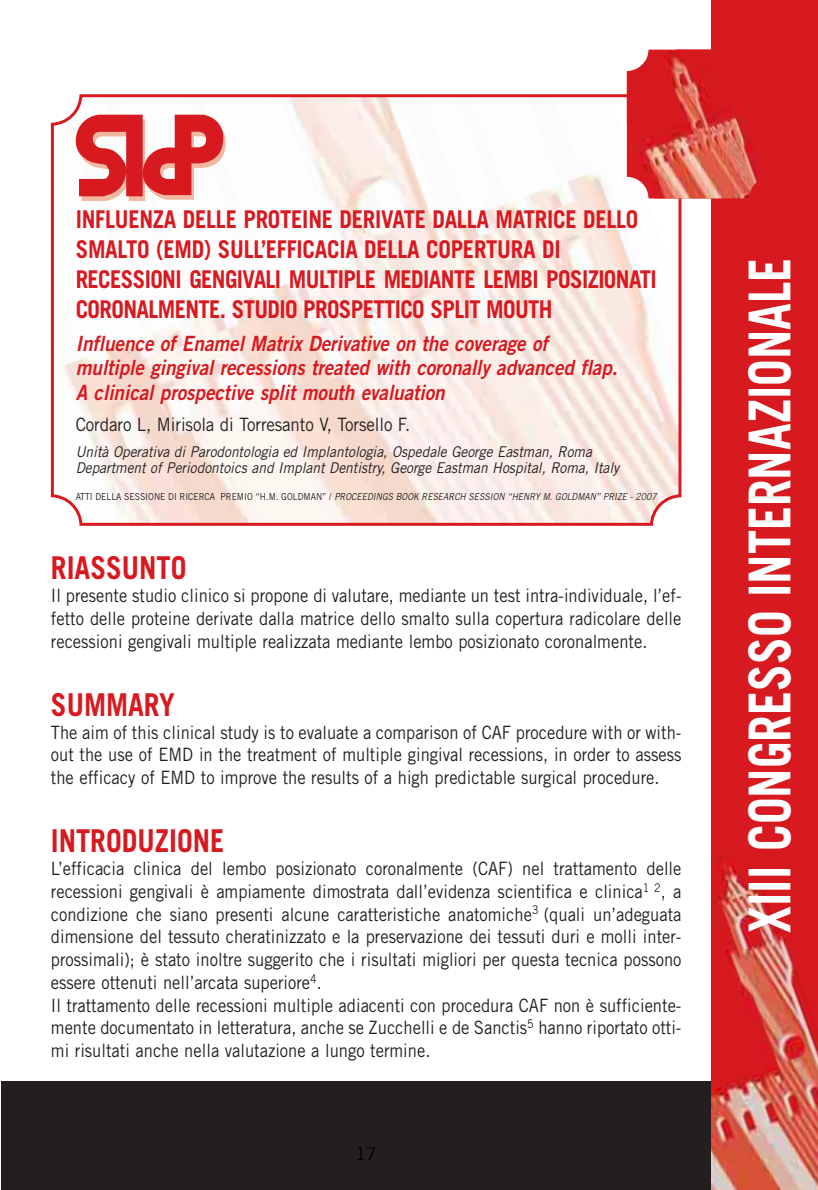
<style>
.page{position:relative;width:818px;height:1190px;background:#fff}
.page>*{position:absolute;margin:0;border:0;box-sizing:border-box;transform-origin:0 0}
.t1{font:700 57.75px "Trade Gothic";color:#fff;scale:.83 1}
.t2{font:700 31.5px "Trade Gothic";color:#d71920;scale:.9 1}
.t3{font:700 24.5px/29.8px "Trade Gothic";letter-spacing:-.03em;color:#d71920;scale:.92 1}
.t4{font:italic 21px/24.5px "Trade Gothic Bold Two";color:#d71920;scale:.9 1}
.t5{font:18.38px/22.8px "Trade Gothic";color:#231f20;text-align:justify;scale:.9 1}
.t6{font:18.38px "Trade Gothic";color:#231f20;scale:.92 1}
.t7{font:17.5px "Trade Gothic";color:#000}
.t8{font:italic 14.88px/16.6px "Trade Gothic";color:#231f20;scale:.92 1}
.t9{font:italic 9.62px "Trade Gothic";color:#231f20;scale:.9 1}
.s1{font-style:normal}
</style>
<div class="page">
<div style="left:1px;top:1081px;width:816px;height:109px;background:#231f20"></div>
<div style="left:711px;top:0;width:106px;height:1190px;background:#d71920"></div>
<img style="left:711px;top:856px;width:106px;height:334px">
<svg style="left:51px;top:94px;width:630px;height:432px"></svg>
<svg style="left:73px;top:115px;width:154px;height:86px"></svg>
<img style="left:626px;top:50px;width:144px;height:148px;border-radius:22px">
<h3 class="t3" style="left:76px;top:207px;width:632px">INFLUENZA DELLE PROTEINE DERIVATE DALLA MATRICE DELLO SMALTO (EMD) SULL’EFFICACIA DELLA COPERTURA DI RECESSIONI GENGIVALI MULTIPLE MEDIANTE LEMBI POSIZIONATI CORONALMENTE. STUDIO PROSPETTICO SPLIT MOUTH</h3>
<p class="t4" style="left:76px;top:333px;width:603px">Influence of Enamel Matrix Derivative on the coverage of multiple gingival recessions treated with coronally advanced flap.<br>A clinical prospective split mouth evaluation</p>
<p class="t6" style="left:76px;top:418px;width:365px">Cordaro L, Mirisola di Torresanto V, Torsello F.</p>
<p class="t8" style="left:76px;top:444px;width:592px">Unità Operativa di Parodontologia ed Implantologia, Ospedale George Eastman, Roma<br>Department of Periodontoics and Implant Dentistry, George Eastman Hospital, Roma, Italy</p>
<p class="t9" style="left:76px;top:493px;width:646px"><span class="s1">ATTI DELLA SESSIONE DI RICERCA PREMIO “H.M. GOLDMAN” /</span> PROCEEDINGS BOOK RESEARCH SESSION “HENRY M. GOLDMAN” PRIZE - 2007</p>
<h2 class="t2" style="left:51px;top:557px;width:152px">RIASSUNTO</h2>
<p class="t5" style="left:51px;top:586px;width:702px">Il presente studio clinico si propone di valutare, mediante un test intra-individuale, l’ef&shy;fetto delle proteine derivate dalla matrice dello smalto sulla copertura radicolare delle recessioni gengivali multiple realizzata mediante lembo posizionato coronalmente.</p>
<h2 class="t2" style="left:51px;top:693px;width:139px">SUMMARY</h2>
<p class="t5" style="left:51px;top:722px;width:702px">The aim of this clinical study is to evaluate a comparison of CAF procedure with or with&shy;out the use of EMD in the treatment of multiple gingival recessions, in order to assess the efficacy of EMD to improve the results of a high predictable surgical procedure.</p>
<h2 class="t2" style="left:51px;top:830px;width:194px">INTRODUZIONE</h2>
<p class="t5" style="left:51px;top:859px;width:702px;text-align:left">L’efficacia clinica del lembo posizionato coronalmente (CAF) nel trattamento delle recessioni gengivali è ampiamente dimostrata dall’evidenza scientifica e clinica<sup>1</sup> <sup>2</sup>, a condizione che siano presenti alcune caratteristiche anatomiche<sup>3</sup> (quali un’adeguata dimensione del tessuto cheratinizzato e la preservazione dei tessuti duri e molli inter&shy;prossimali); è stato inoltre suggerito che i risultati migliori per questa tecnica possono essere ottenuti nell’arcata superiore<sup>4</sup>.<br>Il trattamento delle recessioni multiple adiacenti con procedura CAF non è sufficiente&shy;mente documentato in letteratura, anche se Zucchelli e de Sanctis<sup>5</sup> hanno riportato otti&shy;mi risultati anche nella valutazione a lungo termine.</p>
<p class="t7" style="left:355px;top:1148px;width:23px">17</p>
<h1 class="t1" style="left:748px;top:933px;width:815px;rotate:-90deg">XIII CONGRESSO INTERNAZIONALE</h1>
</div>
